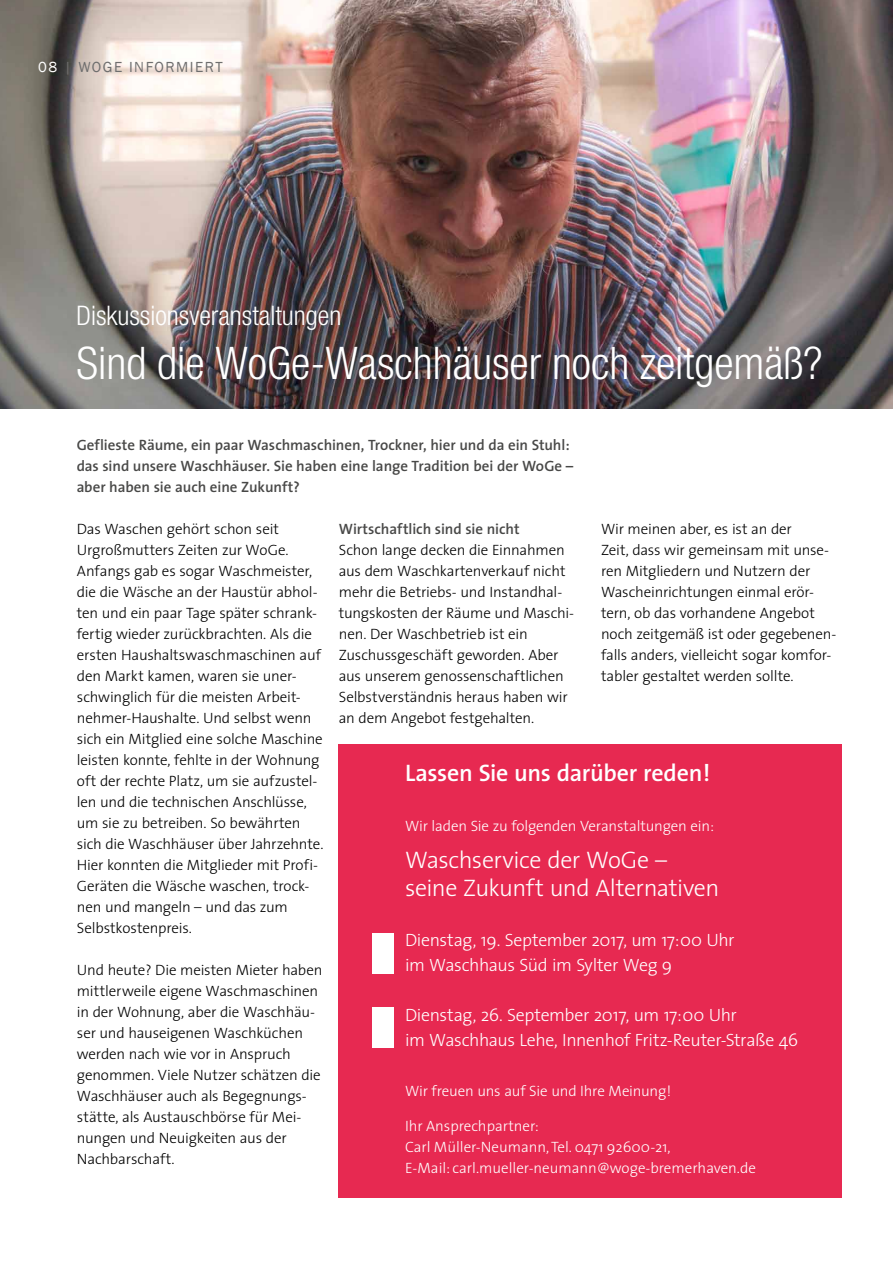
<style>
.page{position:relative;width:893px;height:1263px;background:#fff}
.page>*{position:absolute;margin:0;border:0;box-sizing:border-box;transform-origin:0 0}
.t1{font:300 condensed 45px "Helvetica Neue";color:#fff}
.t2{font:300 condensed 27px "Helvetica Neue";color:#fff}
.t3{font:300 24px/28.5px "The Sans";letter-spacing:-.02em;color:#fff}
.t4{font:600 24px "The Sans";letter-spacing:-.01em;color:#fff}
.t5{font:300 17.85px/25px "The Sans";letter-spacing:-.02em;color:#fff}
.t6{font:300 15px/21px "The Sans";letter-spacing:-.01em;color:#000}
.t7{font:600 15px/21px "The Sans";letter-spacing:-.005em;color:#484847}
.t8{font:300 15px/21px "The Sans";color:#fff}
.t9{font:15px "Franklin Gothic";letter-spacing:.1em;color:#6e6e6e}
.s1{color:#fff}
</style>
<div class="page">
<div style="left:339px;top:744px;width:503px;height:454px;background:#e72951"></div>
<img style="left:0;top:0;width:893px;height:408px">
<div style="left:372px;top:933px;width:22px;height:40px;background:#fff"></div>
<div style="left:372px;top:1007px;width:22px;height:40px;background:#fff"></div>
<p class="t9" style="left:38px;top:57px;width:65px"><span class="s1">08</span> | WOGE</p>
<p class="t9" style="left:129px;top:57px;width:95px">INFORMIERT</p>
<h2 class="t2" style="left:77px;top:299px;width:266px">Diskussionsveranstaltungen</h2>
<h1 class="t1" style="left:77px;top:337px;width:748px">Sind die WoGe-Waschhäuser noch zeitgemäß?</h1>
<p class="t7" style="left:77px;top:434px;width:498px">Geflieste Räume, ein paar Waschmaschinen, Trockner, hier und da ein Stuhl: das sind unsere Waschhäuser. Sie haben eine lange Tradition bei der WoGe – aber haben sie auch eine Zukunft?</p>
<p class="t6" style="left:77px;top:518px;width:248px">Das Waschen gehört schon seit Urgroßmutters Zeiten zur WoGe.<br>Anfangs gab es sogar Waschmeister, die die Wäsche an der Haustür abhol&shy;ten und ein paar Tage später schrank&shy;fertig wieder zurückbrachten. Als die ersten Haushaltswaschmaschinen auf den Markt kamen, waren sie uner&shy;schwinglich für die meisten Arbeit&shy;nehmer-Haushalte. Und selbst wenn sich ein Mitglied eine solche Maschine leisten konnte, fehlte in der Wohnung oft der rechte Platz, um sie aufzustel&shy;len und die technischen Anschlüsse, um sie zu betreiben. So bewährten sich die Waschhäuser über Jahrzehnte.<br>Hier konnten die Mitglieder mit Profi-Geräten die Wäsche waschen, trock&shy;nen und mangeln – und das zum Selbstkostenpreis.</p>
<p class="t6" style="left:77px;top:959px;width:247px">Und heute? Die meisten Mieter haben mittlerweile eigene Waschmaschinen in der Wohnung, aber die Waschhäu&shy;ser und hauseigenen Waschküchen werden nach wie vor in Anspruch genommen. Viele Nutzer schätzen die<br>Waschhäuser auch als Begegnungs&shy;stätte, als Austauschbörse für Mei&shy;nungen und Neuigkeiten aus der<br>Nachbarschaft.</p>
<p class="t7" style="left:339px;top:518px;width:182px">Wirtschaftlich sind sie nicht</p>
<p class="t6" style="left:339px;top:539px;width:237px">Schon lange decken die Einnahmen aus dem Waschkartenverkauf nicht mehr die Betriebs- und Instandhal&shy;tungskosten der Räume und Maschi&shy;nen. Der Waschbetrieb ist ein Zuschussgeschäft geworden. Aber aus unserem genossenschaftlichen Selbstverständnis heraus haben wir an dem Angebot festgehalten.</p>
<p class="t6" style="left:601px;top:518px;width:237px">Wir meinen aber, es ist an der<br>Zeit, dass wir gemeinsam mit unse&shy;ren Mitgliedern und Nutzern der Wascheinrichtungen einmal erör&shy;tern, ob das vorhandene Angebot noch zeitgemäß ist oder gegebenen&shy;falls anders, vielleicht sogar komfor&shy;tabler gestaltet werden sollte.</p>
<h3 class="t4" style="left:405px;top:753px;width:307px">Lassen Sie uns darüber reden!</h3>
<p class="t8" style="left:405px;top:815px;width:311px">Wir laden Sie zu folgenden Veranstaltungen ein:</p>
<h3 class="t3" style="left:405px;top:845px;width:316px">Waschservice der WoGe – seine Zukunft und Alternativen</h3>
<p class="t5" style="left:405px;top:927px;width:331px">Dienstag, 19. September 2017, um 17:00 Uhr im Waschhaus Süd im Sylter Weg 9</p>
<p class="t5" style="left:405px;top:1002px;width:395px">Dienstag, 26. September 2017, um 17:00 Uhr<br>im Waschhaus Lehe, Innenhof Fritz-Reuter-Straße 46</p>
<p class="t8" style="left:405px;top:1080px;width:268px">Wir freuen uns auf Sie und Ihre Meinung!</p>
<p class="t8" style="left:405px;top:1115px;width:352px">Ihr Ansprechpartner:<br>Carl Müller-Neumann, Tel. 0471 92600-21,<br>E-Mail: carl.mueller-neumann@woge-bremerhaven.de</p>
</div>
